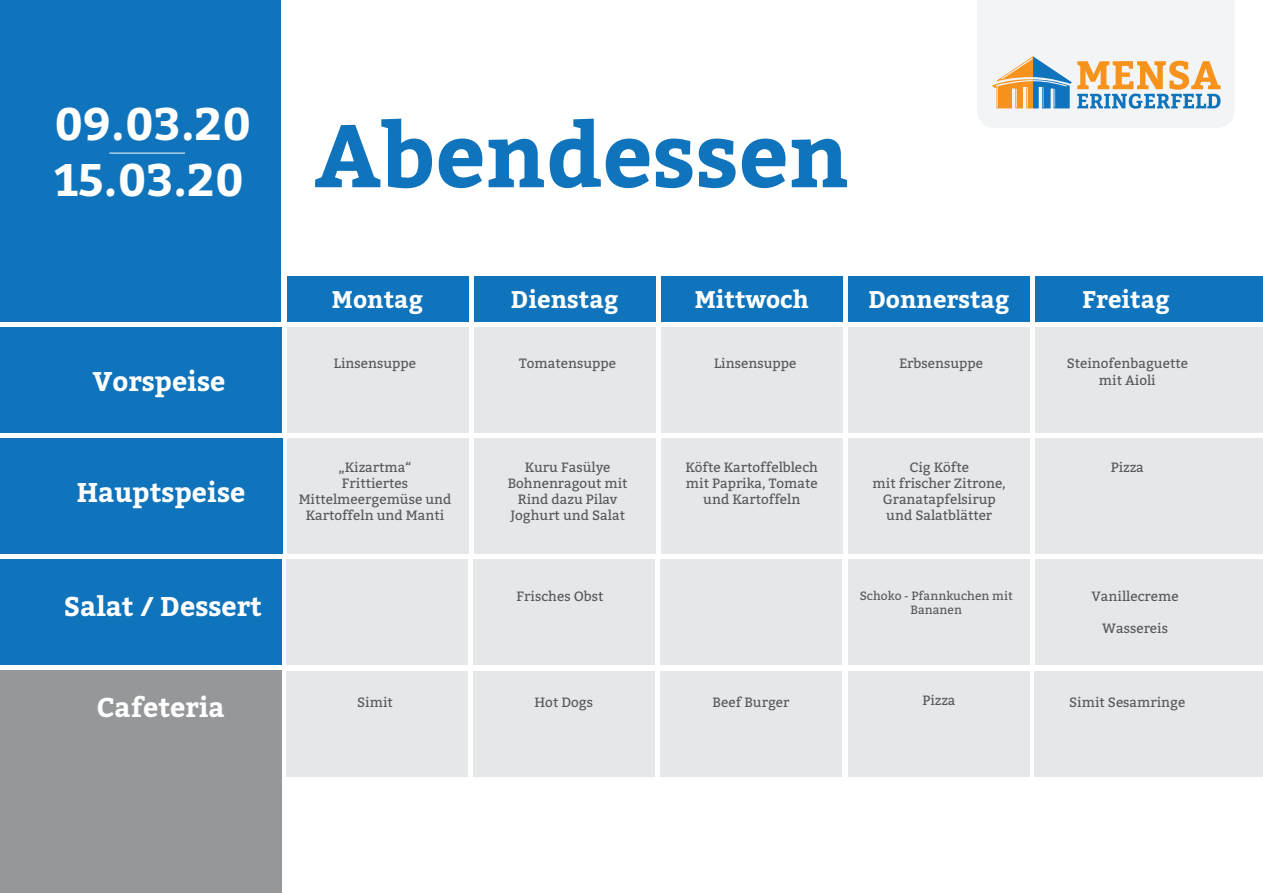
<style>
.page{position:relative;width:1263px;height:893px;background:#fff}
.page>*{position:absolute;margin:0;border:0;box-sizing:border-box;transform-origin:0 0}
.t1{font:700 88.5px "Bitter";color:#1074bc}
.t2{font:700 45.3px/56.2px "Bitter";color:#fff}
.t3{font:700 27px "Bitter";color:#fff}
.t4{font:700 24px "Bitter";color:#fff}
.t5{font:13.5px/16.2px "Bitter";color:#57585a;text-align:center}
.t6{font:12px/14.4px "Bitter";color:#57585a;text-align:center}
</style>
<div class="page">
<div style="left:0;top:0;width:281px;height:322px;background:#1074bc"></div>
<svg style="left:977px;top:0;width:257px;height:128px"></svg>
<hr style="left:109px;top:153px;width:76px;height:1px;background:#fff">
<div style="left:287px;top:276px;width:181px;height:46px;background:#1074bc"></div>
<div style="left:474px;top:276px;width:181px;height:46px;background:#1074bc"></div>
<div style="left:661px;top:276px;width:181px;height:46px;background:#1074bc"></div>
<div style="left:848px;top:276px;width:181px;height:46px;background:#1074bc"></div>
<div style="left:1035px;top:276px;width:228px;height:46px;background:#1074bc"></div>
<div style="left:0;top:327px;width:281px;height:105px;background:#1074bc"></div>
<div style="left:287px;top:327px;width:181px;height:105px;background:#e5e7e8"></div>
<div style="left:474px;top:327px;width:181px;height:105px;background:#e5e7e8"></div>
<div style="left:661px;top:327px;width:181px;height:105px;background:#e5e7e8"></div>
<div style="left:848px;top:327px;width:181px;height:105px;background:#e5e7e8"></div>
<div style="left:1035px;top:327px;width:228px;height:105px;background:#e5e7e8"></div>
<div style="left:0;top:438px;width:282px;height:115px;background:#1074bc"></div>
<div style="left:287px;top:438px;width:181px;height:115px;background:#e5e7e8"></div>
<div style="left:474px;top:438px;width:181px;height:115px;background:#e5e7e8"></div>
<div style="left:661px;top:438px;width:181px;height:115px;background:#e5e7e8"></div>
<div style="left:848px;top:438px;width:181px;height:115px;background:#e5e7e8"></div>
<div style="left:1035px;top:438px;width:228px;height:115px;background:#e5e7e8"></div>
<div style="left:0;top:560px;width:281px;height:105px;background:#1074bc"></div>
<div style="left:0;top:671px;width:281px;height:222px;background:#95979a"></div>
<div style="left:287px;top:560px;width:181px;height:105px;background:#e5e7e8"></div>
<div style="left:287px;top:671px;width:181px;height:105px;background:#e5e7e8"></div>
<div style="left:474px;top:560px;width:181px;height:105px;background:#e5e7e8"></div>
<div style="left:473px;top:671px;width:181px;height:105px;background:#e5e7e8"></div>
<div style="left:661px;top:560px;width:181px;height:105px;background:#e5e7e8"></div>
<div style="left:660px;top:671px;width:181px;height:106px;background:#e5e7e8"></div>
<div style="left:848px;top:560px;width:181px;height:105px;background:#e5e7e8"></div>
<div style="left:848px;top:671px;width:181px;height:106px;background:#e5e7e8"></div>
<div style="left:1035px;top:560px;width:228px;height:105px;background:#e5e7e8"></div>
<div style="left:1035px;top:671px;width:228px;height:106px;background:#e5e7e8"></div>
<h2 class="t2" style="left:54px;top:95px;width:199px">09.03.20<br>15.03.20</h2>
<h3 class="t3" style="left:93px;top:361px;width:134px">Vorspeise</h3>
<h3 class="t3" style="left:77px;top:472px;width:170px">Hauptspeise</h3>
<h3 class="t3" style="left:64px;top:586px;width:200px">Salat / Dessert</h3>
<h3 class="t3" style="left:97px;top:687px;width:130px">Cafeteria</h3>
<h1 class="t1" style="left:315px;top:88px;width:536px">Abendessen</h1>
<h3 class="t4" style="left:332px;top:281px;width:93px">Montag</h3>
<h3 class="t4" style="left:511px;top:281px;width:109px">Dienstag</h3>
<h3 class="t4" style="left:1082px;top:281px;width:89px">Freitag</h3>
<h3 class="t4" style="left:695px;top:281px;width:116px">Mittwoch</h3>
<h3 class="t4" style="left:868px;top:281px;width:143px">Donnerstag</h3>
<p class="t5" style="left:334px;top:355px;width:84px">Linsensuppe</p>
<p class="t5" style="left:714px;top:355px;width:84px">Linsensuppe</p>
<p class="t5" style="left:899px;top:355px;width:86px">Erbsensuppe</p>
<p class="t5" style="left:1067px;top:355px;width:123px">Steinofenbaguette mit Aioli</p>
<p class="t5" style="left:519px;top:355px;width:98px">Tomatensuppe</p>
<p class="t5" style="left:299px;top:458px;width:154px">„Kizartma“<br>Frittiertes<br>Mittelmeergemüse und<br>Kartoffeln und Manti</p>
<p class="t5" style="left:686px;top:458px;width:134px">Köfte Kartoffelblech mit Paprika, Tomate und Kartoffeln</p>
<p class="t5" style="left:873px;top:458px;width:135px">Cig Köfte<br>mit frischer Zitrone,<br>Granatapfelsirup und Salatblätter</p>
<p class="t5" style="left:1111px;top:458px;width:35px">Pizza</p>
<p class="t5" style="left:508px;top:458px;width:121px">Kuru Fasülye<br>Bohnenragout mit<br>Rind dazu Pilav<br>Joghurt und Salat</p>
<p class="t5" style="left:357px;top:694px;width:37px">Simit</p>
<p class="t5" style="left:517px;top:588px;width:89px">Frisches Obst</p>
<p class="t6" style="left:860px;top:588px;width:154px">Schoko - Pfannkuchen mit<br>Bananen</p>
<p class="t5" style="left:535px;top:694px;width:60px">Hot Dogs</p>
<p class="t5" style="left:712px;top:694px;width:78px">Beef Burger</p>
<p class="t5" style="left:922px;top:692px;width:35px">Pizza</p>
<p class="t5" style="left:1091px;top:588px;width:89px">Vanillecreme</p>
<p class="t5" style="left:1102px;top:620px;width:67px">Wassereis</p>
<p class="t5" style="left:1069px;top:694px;width:118px">Simit Sesamringe</p>
</div>
